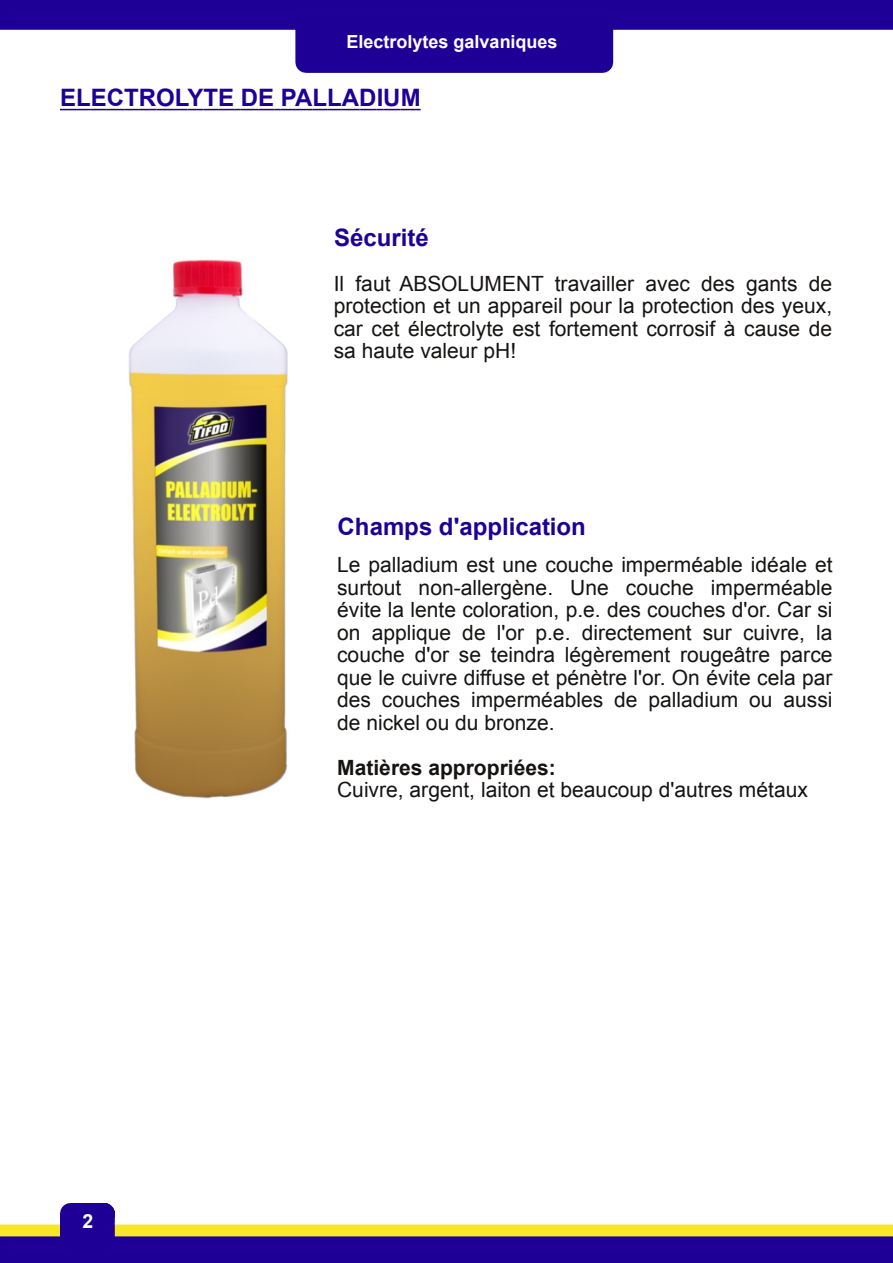
<style>
.page{position:relative;width:893px;height:1263px;background:#fff}
.page>*{position:absolute;margin:0;border:0;box-sizing:border-box;transform-origin:0 0}
.t1{font:700 24px "Arial";color:#1e0096}
.t2{font:21px/22.5px "Arial";color:#161413;text-align:justify}
.t3{font:700 21px "Arial";color:#161413}
.t4{font:700 19.5px "Arial";color:#fff}
.t5{font:700 18px "Arial";color:#fff}
</style>
<div class="page">
<img style="left:128px;top:259px;width:160px;height:540px">
<div style="left:6px;top:6px;width:881px;height:17px;background:#1f0197"></div>
<div style="left:0;top:0;width:893px;height:30px;border:13px solid #1e0096"></div>
<div style="left:306px;top:25px;width:297px;height:37px;background:#1e0096"></div>
<div style="left:295px;top:14px;width:318px;height:59px;border:21px solid #1e0096"></div>
<div style="left:6px;top:1239px;width:881px;height:17px;background:#1f0197"></div>
<div style="left:0;top:1233px;width:893px;height:30px;border:13px solid #1e0096"></div>
<div style="left:1px;top:1225px;width:891px;height:10px;background:#f8e729"></div>
<div style="left:0;top:1224px;width:893px;height:12px;border:2px solid #f8e729"></div>
<div style="left:71px;top:1213px;width:33px;height:25px;background:#1e0096"></div>
<div style="left:60px;top:1203px;width:55px;height:46px;border:21px solid #1e0096"></div>
<svg style="left:60px;top:109px;width:361px;height:1px"></svg>
<p class="t5" style="left:346px;top:32px;width:213px">Electrolytes galvaniques</p>
<p class="t1" style="left:60px;top:84px;width:362px">ELECTROLYTE DE PALLADIUM</p>
<p class="t1" style="left:334px;top:225px;width:96px">Sécurité</p>
<p class="t2" style="left:334px;top:272px;width:500px">Il faut ABSOLUMENT travailler avec des gants de protection et un appareil pour la protection des yeux, car cet électrolyte est fortement corrosif à cause de sa haute valeur pH!</p>
<p class="t4" style="left:83px;top:1211px;width:12px">2</p>
<p class="t1" style="left:338px;top:514px;width:250px">Champs d'application</p>
<p class="t2" style="left:337px;top:554px;width:497px">Le palladium est une couche imperméable idéale et surtout non-allergène. Une couche imperméable évite la lente coloration, p.e. des couches d'or. Car si on applique de l'or p.e. directement sur cuivre, la couche d'or se teindra légèrement rougeâtre parce que le cuivre diffuse et pénètre l'or. On évite cela par des couches imperméables de palladium ou aussi de nickel ou du bronze.</p>
<p class="t3" style="left:337px;top:756px;width:220px">Matières appropriées:</p>
<p class="t2" style="left:337px;top:779px;width:472px">Cuivre, argent, laiton et beaucoup d'autres métaux</p>
</div>
